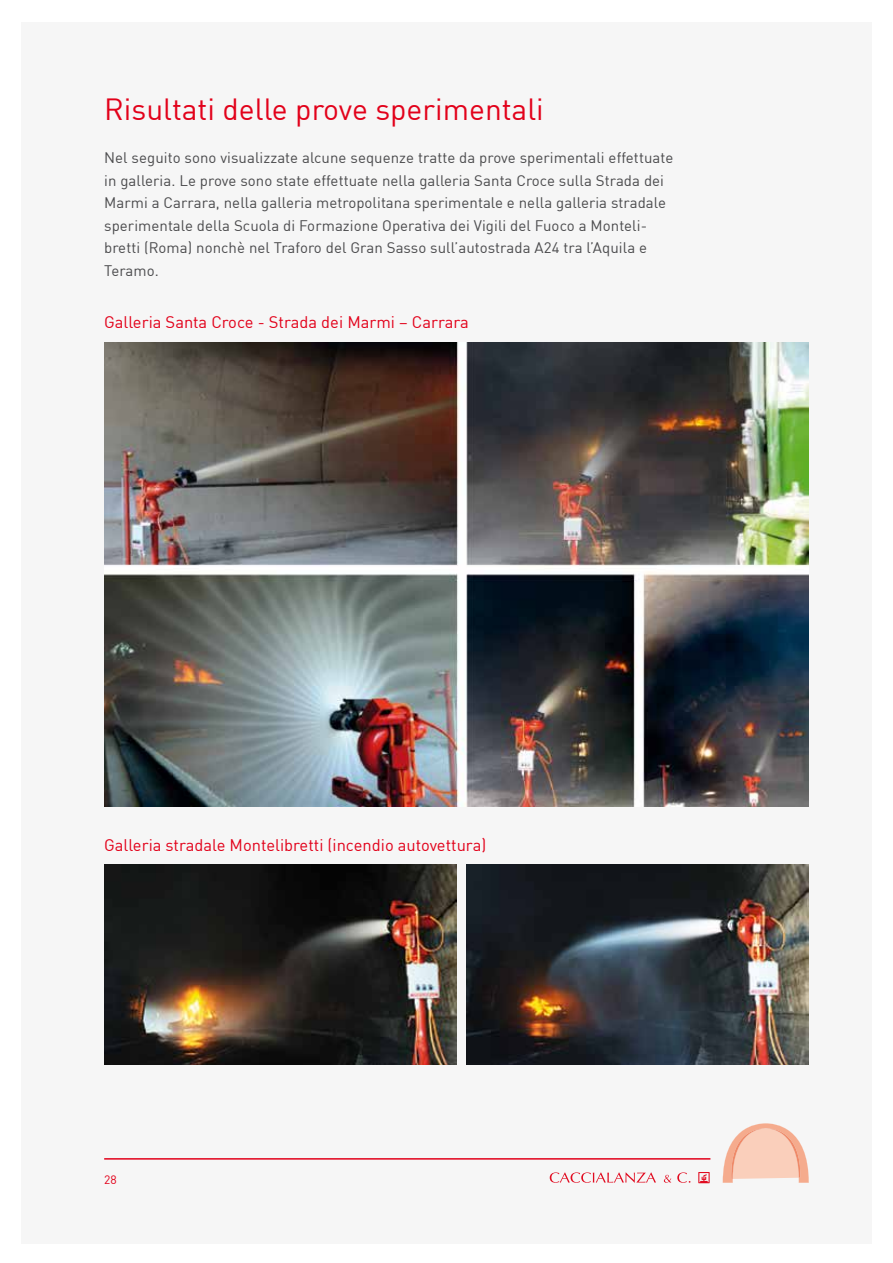
<style>
.page{position:relative;width:893px;height:1263px;background:#fff}
.page>*{position:absolute;margin:0;border:0;box-sizing:border-box;transform-origin:0 0}
.t1{font:30px "DIN";color:#e2011a}
.t2{font:16.5px "DIN";color:#e2011a}
.t3{font:15px/22.5px "DIN";letter-spacing:.005em;color:#4b4b4d}
.t4{font:12px "DIN";color:#e2011a}
</style>
<div class="page">
<div style="left:21px;top:22px;width:851px;height:1221px;background:#f6f6f6"></div>
<hr style="left:104px;top:1158px;width:606px;height:1px;background:#e2011a">
<svg style="left:550px;top:1172px;width:106px;height:11px"></svg>
<svg style="left:664px;top:1175px;width:7px;height:8px"></svg>
<svg style="left:677px;top:1172px;width:13px;height:11px"></svg>
<svg style="left:698px;top:1172px;width:12px;height:11px"></svg>
<svg style="left:723px;top:1123px;width:86px;height:60px"></svg>
<img style="left:104px;top:342px;width:705px;height:465px">
<img style="left:104px;top:865px;width:352px;height:199px">
<img style="left:467px;top:865px;width:341px;height:199px">
<h1 class="t1" style="left:104px;top:91px;width:441px">Risultati delle prove sperimentali</h1>
<p class="t3" style="left:104px;top:146px;width:571px">Nel seguito sono visualizzate alcune sequenze tratte da prove sperimentali effettuate in galleria. Le prove sono state effettuate nella galleria Santa Croce sulla Strada dei Marmi a Carrara, nella galleria metropolitana sperimentale e nella galleria stradale sperimentale della Scuola di Formazione Operativa dei Vigili del Fuoco a Monteli&shy;bretti (Roma) nonchè nel Traforo del Gran Sasso sull’autostrada A24 tra l’Aquila e Teramo.</p>
<p class="t2" style="left:104px;top:312px;width:366px">Galleria Santa Croce - Strada dei Marmi – Carrara</p>
<p class="t2" style="left:104px;top:834px;width:384px">Galleria stradale Montelibretti (incendio autovettura)</p>
<p class="t4" style="left:104px;top:1172px;width:14px">28</p>
</div>
